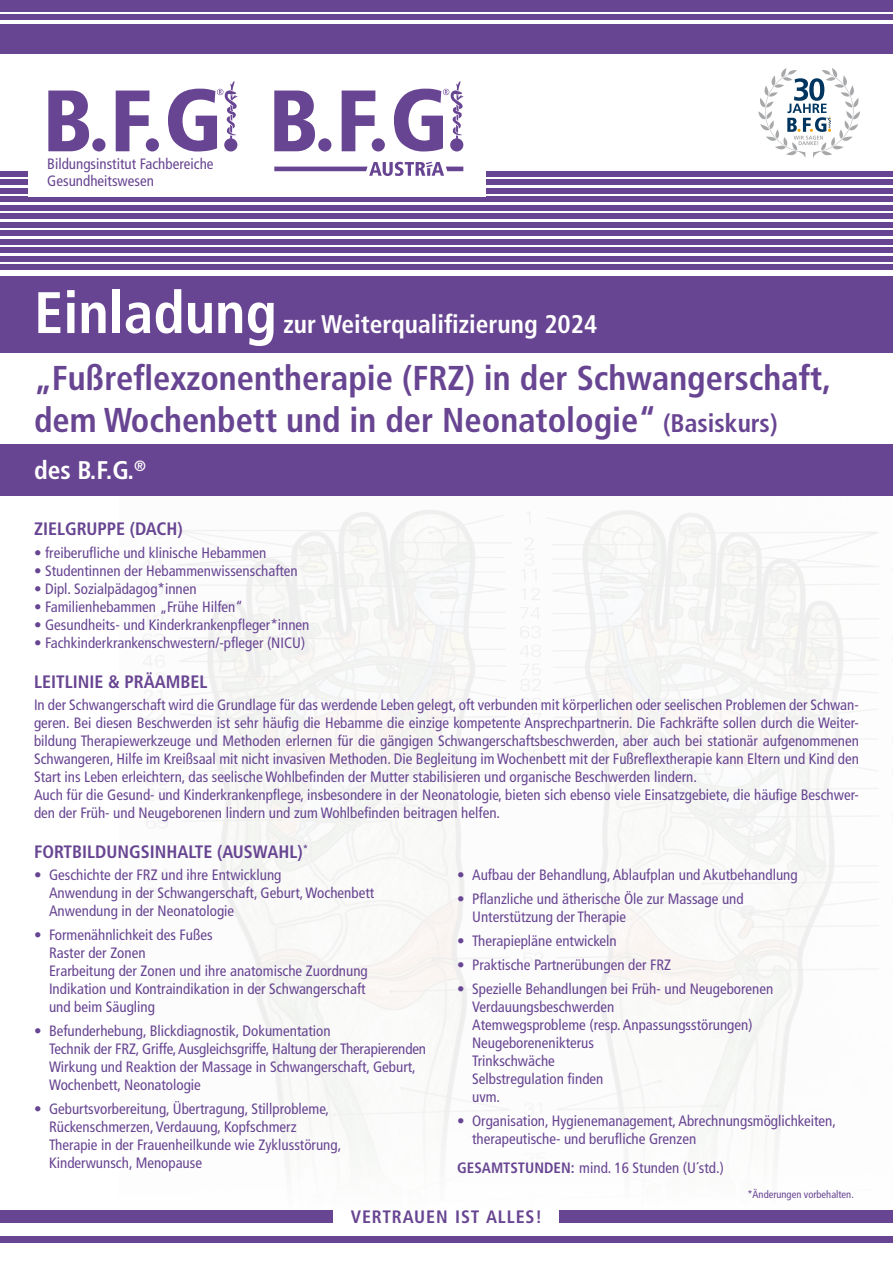
<style>
.page{position:relative;width:893px;height:1263px;background:#fff}
.page>*{position:absolute;margin:0;border:0;box-sizing:border-box;transform-origin:0 0}
.t1{font:700 condensed 58.5px "Frutiger";color:#fff}
.t2{font:700 condensed 34.5px/42px "Frutiger";color:#684592}
.t3{font:700 condensed 25.5px "Frutiger";color:#fff}
.t4{font:700 condensed 18px "Frutiger";color:#684592}
.t5{font:700 condensed 18px "Frutiger";letter-spacing:.05em;color:#684592}
.t6{font:condensed 15px/18px "Frutiger";color:#684592}
.t7{font:condensed 10.5px "Frutiger";color:#684592}
.s1{font-size:25.5px}
.s2{font-weight:700}
</style>
<div class="page">
<div style="left:0;top:0;width:893px;height:11px;background:#684592"></div>
<div style="left:0;top:14px;width:893px;height:6px;background:#684592"></div>
<div style="left:0;top:25px;width:893px;height:29px;background:#684592"></div>
<div style="left:0;top:276px;width:893px;height:76px;background:#684592"></div>
<div style="left:0;top:445px;width:893px;height:51px;background:#684592"></div>
<div style="left:0;top:171px;width:893px;height:6px;background:#684592"></div>
<div style="left:0;top:179px;width:893px;height:6px;background:#684592"></div>
<div style="left:0;top:188px;width:893px;height:6px;background:#684592"></div>
<div style="left:0;top:196px;width:893px;height:6px;background:#684592"></div>
<div style="left:0;top:205px;width:893px;height:6px;background:#684592"></div>
<div style="left:0;top:213px;width:893px;height:6px;background:#684592"></div>
<div style="left:0;top:222px;width:893px;height:6px;background:#684592"></div>
<div style="left:0;top:230px;width:893px;height:6px;background:#684592"></div>
<div style="left:0;top:239px;width:893px;height:6px;background:#684592"></div>
<div style="left:0;top:247px;width:893px;height:6px;background:#684592"></div>
<div style="left:0;top:256px;width:893px;height:6px;background:#684592"></div>
<div style="left:0;top:264px;width:893px;height:6px;background:#684592"></div>
<div style="left:28px;top:113px;width:458px;height:83px;background:#fff"></div>
<div style="left:0;top:1210px;width:893px;height:13px;background:#684592"></div>
<div style="left:334px;top:1209px;width:225px;height:16px;background:#fff"></div>
<div style="left:0;top:1236px;width:893px;height:6px;background:#684592"></div>
<svg style="left:342px;top:91px;width:33px;height:60px"></svg>
<svg style="left:274px;top:91px;width:41px;height:60px"></svg>
<div style="left:318px;top:138px;width:13px;height:13px;background:#684592;border-radius:50%"></div>
<div style="left:372px;top:138px;width:13px;height:13px;background:#684592;border-radius:50%"></div>
<svg style="left:394px;top:81px;width:70px;height:70px"></svg>
<svg style="left:274px;top:162px;width:189px;height:14px"></svg>
<svg style="left:116px;top:91px;width:33px;height:60px"></svg>
<svg style="left:48px;top:91px;width:41px;height:60px"></svg>
<div style="left:92px;top:138px;width:14px;height:13px;background:#684592;border-radius:50%"></div>
<div style="left:146px;top:138px;width:13px;height:13px;background:#684592;border-radius:50%"></div>
<svg style="left:168px;top:81px;width:70px;height:70px"></svg>
<svg style="left:758px;top:68px;width:102px;height:90px"></svg>
<p class="t6" style="left:47px;top:156px;width:168px;line-height:16.5px">Bildungsinstitut Fachbereiche<br>Gesundheitswesen</p>
<h1 class="t1" style="left:34px;top:278px;width:244px">Einladung</h1>
<h3 class="t3" style="left:283px;top:309px;width:315px">zur Weiterqualifizierung 2024</h3>
<h2 class="t2" style="left:34px;top:357px;width:799px">„Fußreflexzonentherapie (FRZ) in der Schwangerschaft, dem Wochenbett und in der Neonatologie“ <span class="s1">(Basiskurs)</span></h2>
<h3 class="t3" style="left:34px;top:455px;width:114px">des B.F.G.<sup>®</sup></h3>
<p class="t4" style="left:34px;top:519px;width:150px">ZIELGRUPPE (DACH)</p>
<p class="t6" style="left:34px;top:544px;width:234px">• freiberufliche und klinische Hebammen</p>
<p class="t6" style="left:34px;top:562px;width:265px">• Studentinnen der Hebammenwissenschaften</p>
<p class="t6" style="left:34px;top:580px;width:164px">• Dipl. Sozialpädagog*innen</p>
<p class="t6" style="left:34px;top:598px;width:210px">• Familienhebammen „Frühe Hilfen“</p>
<p class="t6" style="left:34px;top:616px;width:277px">• Gesundheits- und Kinderkrankenpfleger*innen</p>
<p class="t6" style="left:34px;top:634px;width:273px">• Fachkinderkrankenschwestern/-pfleger (NICU)</p>
<p class="t4" style="left:34px;top:671px;width:175px">LEITLINIE &amp; PRÄAMBEL</p>
<p class="t6" style="left:34px;top:696px;width:826px">In der Schwangerschaft wird die Grundlage für das werdende Leben gelegt, oft verbunden mit körperlichen oder seelischen Problemen der Schwan&shy;geren. Bei diesen Beschwerden ist sehr häufig die Hebamme die einzige kompetente Ansprechpartnerin. Die Fachkräfte sollen durch die Weiter&shy;bildung Therapiewerkzeuge und Methoden erlernen für die gängigen Schwangerschaftsbeschwerden, aber auch bei stationär aufgenommenen Schwangeren, Hilfe im Kreißsaal mit nicht invasiven Methoden. Die Begleitung im Wochenbett mit der Fußreflextherapie kann Eltern und Kind den Start ins Leben erleichtern, das seelische Wohlbefinden der Mutter stabilisieren und organische Beschwerden lindern.<br>Auch für die Gesund- und Kinderkrankenpflege, insbesondere in der Neonatologie, bieten sich ebenso viele Einsatzgebiete, die häufige Beschwer&shy;den der Früh- und Neugeborenen lindern und zum Wohlbefinden beitragen helfen.</p>
<p class="t4" style="left:34px;top:841px;width:276px">FORTBILDUNGSINHALTE (AUSWAHL)<sup>*</sup></p>
<p class="t6" style="left:49px;top:866px;width:327px;text-indent:-15px">• Geschichte der FRZ und ihre Entwicklung<br>Anwendung in der Schwangerschaft, Geburt, Wochenbett<br>Anwendung in der Neonatologie</p>
<p class="t6" style="left:49px;top:926px;width:320px;text-indent:-15px">• Formenähnlichkeit des Fußes<br>Raster der Zonen<br>Erarbeitung der Zonen und ihre anatomische Zuordnung Indikation und Kontraindikation in der Schwangerschaft und beim Säugling</p>
<p class="t6" style="left:49px;top:1022px;width:379px;text-indent:-15px">• Befunderhebung, Blickdiagnostik, Dokumentation<br>Technik der FRZ, Griffe, Ausgleichsgriffe, Haltung der Therapierenden Wirkung und Reaktion der Massage in Schwangerschaft, Geburt, Wochenbett, Neonatologie</p>
<p class="t6" style="left:49px;top:1100px;width:294px;text-indent:-15px">• Geburtsvorbereitung, Übertragung, Stillprobleme, Rückenschmerzen, Verdauung, Kopfschmerz Therapie in der Frauenheilkunde wie Zyklusstörung, Kinderwunsch, Menopause</p>
<p class="t6" style="left:457px;top:866px;width:342px">• Aufbau der Behandlung, Ablaufplan und Akutbehandlung</p>
<p class="t6" style="left:472px;top:890px;width:273px;text-indent:-15px">• Pflanzliche und ätherische Öle zur Massage und<br>Unterstützung der Therapie</p>
<p class="t6" style="left:457px;top:932px;width:161px">• Therapiepläne entwickeln</p>
<p class="t6" style="left:457px;top:956px;width:216px">• Praktische Partnerübungen der FRZ</p>
<p class="t6" style="left:472px;top:980px;width:303px;text-indent:-15px">• Spezielle Behandlungen bei Früh- und Neugeborenen<br>Verdauungsbeschwerden<br>Atemwegsprobleme (resp. Anpassungsstörungen)<br>Neugeborenenikterus<br>Trinkschwäche<br>Selbstregulation finden<br>uvm.</p>
<p class="t6" style="left:472px;top:1112px;width:365px;text-indent:-15px">• Organisation, Hygienemanagement, Abrechnungsmöglichkeiten, therapeutische- und berufliche Grenzen</p>
<p class="t6" style="left:457px;top:1159px;width:268px"><span class="s2">GESAMTSTUNDEN:</span> mind. 16 Stunden (U´std.)</p>
<p class="t5" style="left:351px;top:1206px;width:193px">VERTRAUEN IST ALLES!</p>
<p class="t7" style="left:747px;top:1188px;width:108px">*Änderungen vorbehalten.</p>
</div>
